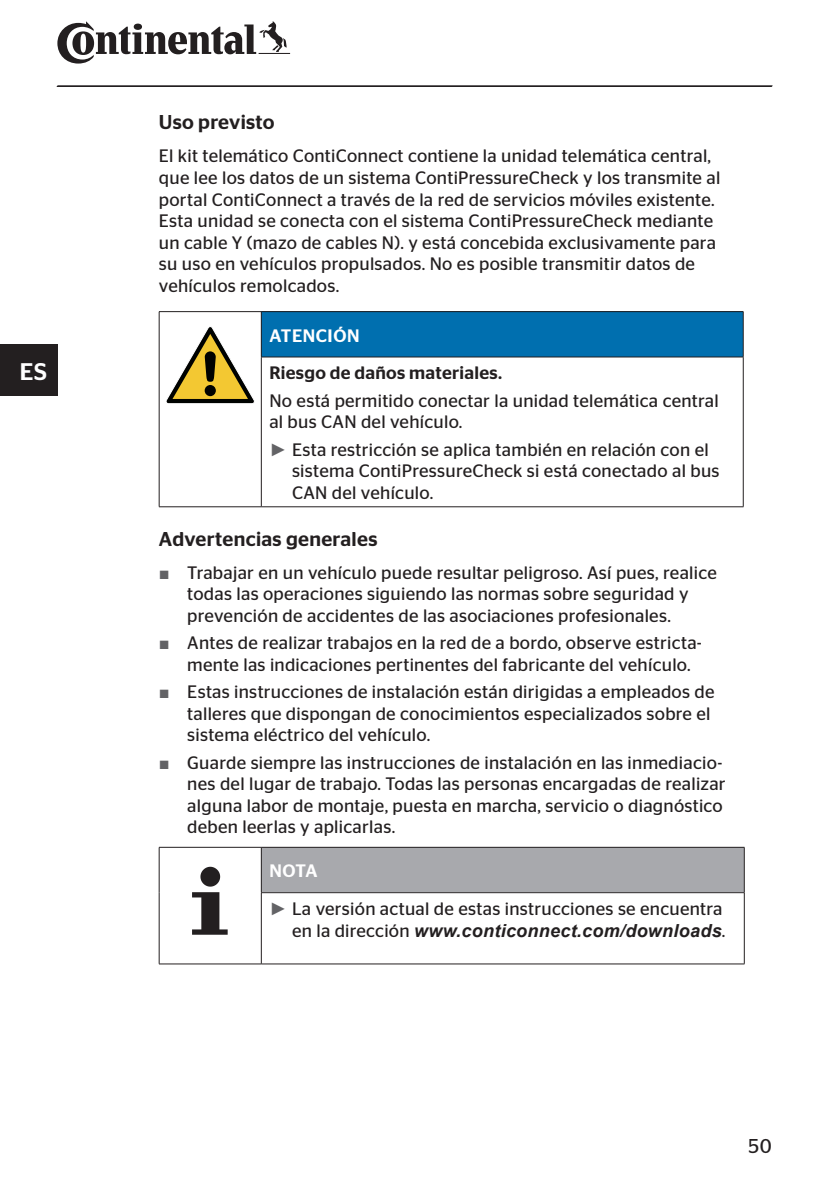
<style>
.page{position:relative;width:840px;height:1191px;background:#fff}
.page>*{position:absolute;margin:0;border:0;box-sizing:border-box;transform-origin:0 0}
.t1{font:500 24px "Continental Stag Sans";color:#fff}
.Überschrift_Kurzansl{font:500 20px "Continental Stag Sans";letter-spacing:.015em;color:#231f20}
.t2{font:20px "Continental Stag Sans";color:#231f20}
.Fließtext{font:18px/21.6px "Continental Stag Sans";letter-spacing:.015em;color:#231f20}
.WH_Folgen{font:18px/21.6px "Continental Stag Sans";letter-spacing:.015em;color:#231f20}
.WH_Quelle{font:500 18px "Continental Stag Sans";letter-spacing:.015em;color:#231f20}
.WH_Hinweis{font:500 18px "Continental Stag Sans";letter-spacing:.035em;color:#fff}
.s1{font-family:"Arial";color:#636366}
.s2{font-family:"Arial";font-weight:700;font-style:italic}
</style>
<div class="page">
<hr style="left:57px;top:86px;width:714px;height:1px;background:#231f20">
<hr style="left:57px;top:85px;width:715px;height:1px;background:#231f20">
<svg style="left:57px;top:21px;width:233px;height:43px"></svg>
<div style="left:0;top:345px;width:58px;height:51px;background:#231f20"></div>
<div style="left:261px;top:312px;width:481px;height:45px;background:#006faf"></div>
<hr style="left:159px;top:506px;width:102px;height:1px;background:#231f20">
<hr style="left:159px;top:311px;width:102px;height:1px;background:#231f20">
<hr style="left:159px;top:312px;width:1px;height:45px;background:#231f20">
<hr style="left:159px;top:357px;width:1px;height:149px;background:#231f20">
<hr style="left:261px;top:357px;width:1px;height:149px;background:#231f20">
<hr style="left:742px;top:357px;width:1px;height:149px;background:#231f20">
<hr style="left:261px;top:506px;width:482px;height:1px;background:#231f20">
<hr style="left:261px;top:311px;width:482px;height:1px;background:#231f20">
<hr style="left:261px;top:312px;width:1px;height:45px;background:#231f20">
<hr style="left:742px;top:312px;width:1px;height:45px;background:#231f20">
<hr style="left:261px;top:357px;width:482px;height:1px;background:#231f20">
<svg style="left:166px;top:326px;width:89px;height:78px"></svg>
<div style="left:261px;top:847px;width:482px;height:45px;background:#a8a9ad"></div>
<hr style="left:159px;top:963px;width:102px;height:1px;background:#231f20">
<hr style="left:159px;top:847px;width:102px;height:1px;background:#231f20">
<hr style="left:159px;top:847px;width:1px;height:45px;background:#231f20">
<hr style="left:159px;top:892px;width:1px;height:71px;background:#231f20">
<hr style="left:261px;top:893px;width:1px;height:70px;background:#231f20">
<hr style="left:743px;top:893px;width:1px;height:70px;background:#231f20">
<hr style="left:261px;top:963px;width:483px;height:1px;background:#231f20">
<hr style="left:261px;top:847px;width:483px;height:1px;background:#231f20">
<hr style="left:261px;top:847px;width:1px;height:45px;background:#231f20">
<hr style="left:743px;top:847px;width:1px;height:45px;background:#231f20">
<hr style="left:261px;top:892px;width:483px;height:1px;background:#231f20">
<svg style="left:200px;top:866px;width:20px;height:20px"></svg>
<svg style="left:192px;top:892px;width:35px;height:42px"></svg>
<h1 class="t1" style="left:20px;top:358px;width:29px">ES</h1>
<p class="Überschrift_Kurzansl" style="left:159px;top:111px;width:117px">Uso previsto</p>
<p class="Fließtext" style="left:159px;top:145px;width:562px">El kit telemático ContiConnect contiene la unidad telemática central, que lee los datos de un sistema ContiPressureCheck y los transmite al portal ContiConnect a través de la red de servicios móviles existente.<br>Esta unidad se conecta con el sistema ContiPressureCheck mediante un cable Y (mazo de cables N). y está concebida exclusivamente para su uso en vehículos propulsados. No es posible transmitir datos de vehículos remolcados.</p>
<p class="WH_Hinweis" style="left:269px;top:325px;width:92px">ATENCIÓN</p>
<p class="WH_Quelle" style="left:269px;top:363px;width:234px">Riesgo de daños materiales.</p>
<p class="WH_Folgen" style="left:269px;top:389px;width:450px">No está permitido conectar la unidad telemática central al bus CAN del vehículo.</p>
<p class="Fließtext" style="left:292px;top:438px;width:429px;text-indent:-23px"><span class="s1">►</span> Esta restricción se aplica también en relación con el sistema ContiPressureCheck si está conectado al bus<br>CAN del vehículo.</p>
<p class="Überschrift_Kurzansl" style="left:159px;top:527px;width:220px">Advertencias generales</p>
<p class="Fließtext" style="left:187px;top:561px;width:531px;text-indent:-28px"><span class="s1">■</span> Trabajar en un vehículo puede resultar peligroso. Así pues, realice todas las operaciones siguiendo las normas sobre seguridad y prevención de accidentes de las asociaciones profesionales.</p>
<p class="Fließtext" style="left:187px;top:632px;width:515px;text-indent:-28px"><span class="s1">■</span> Antes de realizar trabajos en la red de a bordo, observe estricta&shy;mente las indicaciones pertinentes del fabricante del vehículo.</p>
<p class="Fließtext" style="left:187px;top:681px;width:528px;text-indent:-28px"><span class="s1">■</span> Estas instrucciones de instalación están dirigidas a empleados de talleres que dispongan de conocimientos especializados sobre el sistema eléctrico del vehículo.</p>
<p class="Fließtext" style="left:187px;top:751px;width:539px;text-indent:-28px"><span class="s1">■</span> Guarde siempre las instrucciones de instalación en las inmediacio&shy;nes del lugar de trabajo. Todas las personas encargadas de realizar alguna labor de montaje, puesta en marcha, servicio o diagnóstico deben leerlas y aplicarlas.</p>
<p class="WH_Hinweis" style="left:269px;top:860px;width:50px">NOTA</p>
<p class="Fließtext" style="left:269px;top:898px;width:457px;text-align:right"><span class="s1">►</span> La versión actual de estas instrucciones se encuentra en la dirección <span class="s2">www.conticonnect.com/downloads</span>.</p>
<p class="t2" style="left:747px;top:1134px;width:25px">50</p>
</div>
